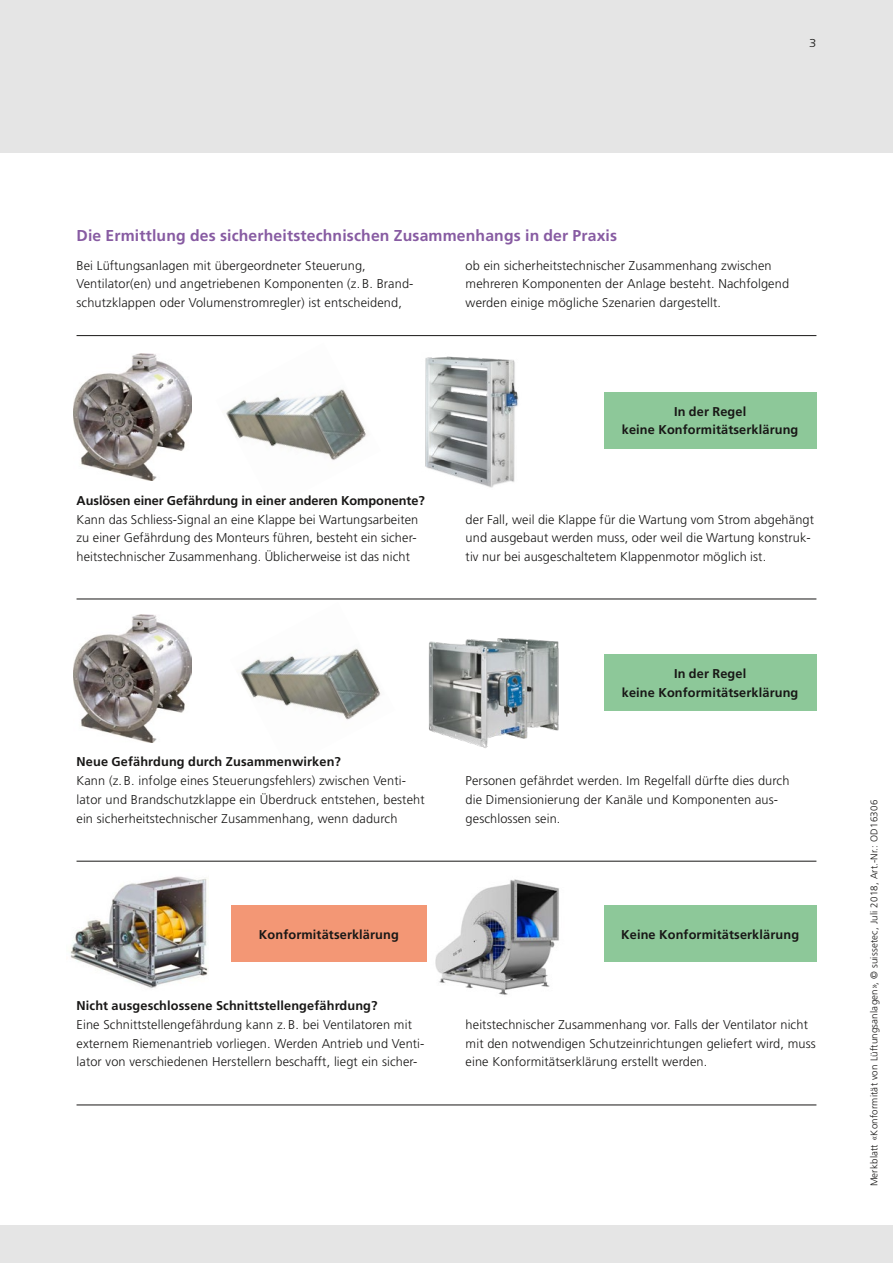
<style>
.page{position:relative;width:893px;height:1263px;background:#e5e5e5}
.page>*{position:absolute;margin:0;border:0;box-sizing:border-box;transform-origin:0 0}
.t1{font:700 15.75px "Frutiger LT Std";letter-spacing:.01em;color:#875ba2}
.t2{font:300 12.75px/18.8px "Frutiger LT Std";letter-spacing:.01em;color:#181716}
.t3{font:700 12.75px/18.8px "Frutiger LT Std";letter-spacing:.01em;color:#181716;text-align:center}
.t4{font:300 11.55px "Frutiger LT Std";color:#181716;scale:1.14 1}
.t5{font:300 9.75px "Frutiger LT Std";letter-spacing:.02em;color:#181716}
</style>
<div class="page">
<div style="left:0;top:153px;width:893px;height:1072px;background:#fff"></div>
<img style="left:73px;top:353px;width:118px;height:127px">
<img style="left:73px;top:615px;width:118px;height:127px">
<img style="left:70px;top:876px;width:138px;height:112px">
<img style="left:435px;top:879px;width:176px;height:116px">
<img style="left:226px;top:389px;width:140px;height:71px">
<img style="left:240px;top:648px;width:141px;height:72px">
<img style="left:425px;top:356px;width:94px;height:132px">
<img style="left:428px;top:638px;width:131px;height:110px">
<div style="left:604px;top:392px;width:212px;height:56px;background:#8dc899"></div>
<div style="left:604px;top:655px;width:212px;height:56px;background:#8dc899"></div>
<div style="left:604px;top:906px;width:212px;height:56px;background:#8dc899"></div>
<hr style="left:77px;top:599px;width:739px;height:1px;background:#181716">
<hr style="left:77px;top:861px;width:739px;height:1px;background:#181716">
<hr style="left:77px;top:1105px;width:739px;height:1px;background:#181716">
<hr style="left:77px;top:335px;width:739px;height:1px;background:#181716">
<div style="left:231px;top:906px;width:196px;height:56px;background:#f39775"></div>
<p class="t4" style="left:809px;top:36px;width:8px">3</p>
<p class="t1" style="left:77px;top:227px;width:542px">Die Ermittlung des sicherheitstechnischen Zusammenhangs in der Praxis</p>
<p class="t2" style="left:77px;top:256px;width:338px">Bei Lüftungsanlagen mit übergeordneter Steuerung,<br>Ventilator(en) und angetriebenen Komponenten (z. B. Brand&shy;schutzklappen oder Volumenstromregler) ist entscheidend,</p>
<p class="t2" style="left:466px;top:256px;width:325px">ob ein sicherheitstechnischer Zusammenhang zwischen mehreren Komponenten der Anlage besteht. Nachfolgend werden einige mögliche Szenarien dargestellt.</p>
<p class="t3" style="left:622px;top:402px;width:178px">In der Regel<br>keine Konformitätserklärung</p>
<p class="t3" style="left:77px;top:491px;width:350px">Auslösen einer Gefährdung in einer anderen Komponente?</p>
<p class="t2" style="left:77px;top:510px;width:343px">Kann das Schliess-Signal an eine Klappe bei Wartungsarbeiten zu einer Gefährdung des Monteurs führen, besteht ein sicher&shy;heitstechnischer Zusammenhang. Üblicherweise ist das nicht</p>
<p class="t2" style="left:466px;top:510px;width:350px">der Fall, weil die Klappe für die Wartung vom Strom abgehängt und ausgebaut werden muss, oder weil die Wartung konstruk&shy;tiv nur bei ausgeschaltetem Klappenmotor möglich ist.</p>
<p class="t3" style="left:622px;top:664px;width:178px">In der Regel<br>keine Konformitätserklärung</p>
<p class="t3" style="left:77px;top:753px;width:266px">Neue Gefährdung durch Zusammenwirken?</p>
<p class="t2" style="left:77px;top:771px;width:350px">Kann (z. B. infolge eines Steuerungsfehlers) zwischen Venti&shy;lator und Brandschutzklappe ein Überdruck entstehen, besteht ein sicherheitstechnischer Zusammenhang, wenn dadurch</p>
<p class="t2" style="left:466px;top:771px;width:325px">Personen gefährdet werden. Im Regelfall dürfte dies durch die Dimensionierung der Kanäle und Komponenten aus&shy;geschlossen sein.</p>
<p class="t3" style="left:259px;top:925px;width:141px">Konformitätserklärung</p>
<p class="t3" style="left:621px;top:925px;width:179px">Keine Konformitätserklärung</p>
<p class="t3" style="left:77px;top:996px;width:303px">Nicht ausgeschlossene Schnittstellengefährdung?</p>
<p class="t2" style="left:77px;top:1015px;width:349px">Eine Schnittstellengefährdung kann z. B. bei Ventilatoren mit externem Riemenantrieb vorliegen. Werden Antrieb und Venti&shy;lator von verschiedenen Herstellern beschafft, liegt ein sicher-</p>
<p class="t2" style="left:466px;top:1015px;width:352px">heitstechnischer Zusammenhang vor. Falls der Ventilator nicht mit den notwendigen Schutzeinrichtungen geliefert wird, muss eine Konformitätserklärung erstellt werden.</p>
<p class="t5" style="left:869px;top:1186px;width:388px;rotate:-90deg">Merkblatt «Konformität von Lüftungsanlagen», © suissetec, Juli 2018, Art.-Nr.: OD16306</p>
</div>
